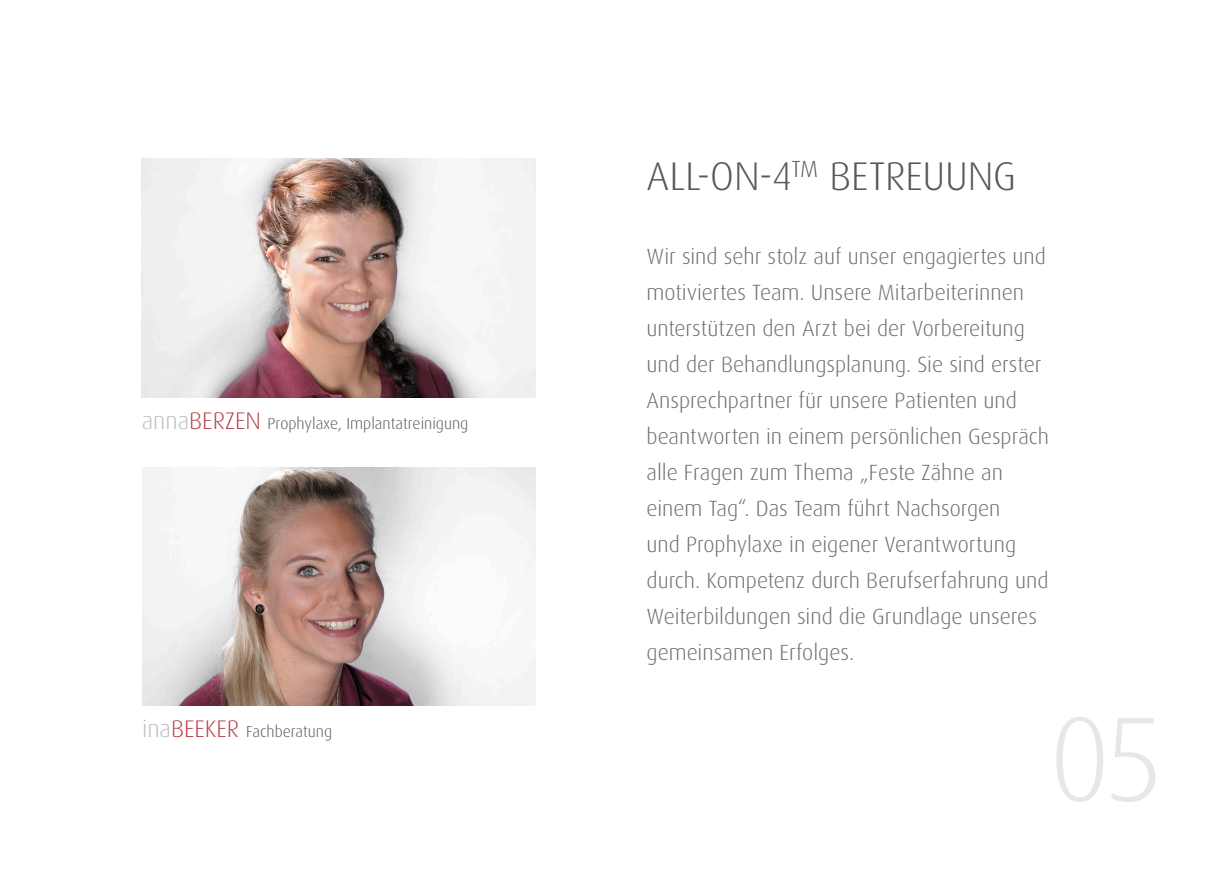
<style>
.page{position:relative;width:1208px;height:874px;background:#fff}
.page>*{position:absolute;margin:0;border:0;box-sizing:border-box;transform-origin:0 0}
.t1{font:300 120px "Dax";color:#e6e7e9}
.t2{font:300 40px "Dax";letter-spacing:-.005em;color:#57585a}
.t3{font:300 22px/36px "Dax";color:#6c6d70}
.t4{font:300 16px "Dax";color:#57585a}
.s1{font-size:24px;color:#bcbdc0}
.s2{font-size:24px;color:#b8434c}
</style>
<div class="page">
<img style="left:142px;top:159px;width:394px;height:238px">
<img style="left:142px;top:467px;width:394px;height:238px">
<p class="t4" style="left:142px;top:414px;width:328px"><span class="s1">anna</span><span class="s2">BERZEN</span> Prophylaxe, Implantatreinigung</p>
<p class="t4" style="left:142px;top:722px;width:192px"><span class="s1">ina</span><span class="s2">BEEKER</span> Fachberatung</p>
<h2 class="t2" style="left:646px;top:154px;width:371px">ALL-ON-4<sup>TM</sup> BETREUUNG</h2>
<p class="t3" style="left:646px;top:238px;width:404px">Wir sind sehr stolz auf unser engagiertes und motiviertes Team. Unsere Mitarbeiterinnen unterstützen den Arzt bei der Vorbereitung und der Behandlungsplanung. Sie sind erster Ansprechpartner für unsere Patienten und beantworten in einem persönlichen Gespräch alle Fragen zum Thema „Feste Zähne an einem Tag“. Das Team führt Nachsorgen<br>und Prophylaxe in eigener Verantwortung durch. Kompetenz durch Berufserfahrung und Weiterbildungen sind die Grundlage unseres gemeinsamen Erfolges.</p>
<h1 class="t1" style="left:1049px;top:693px;width:117px">05</h1>
</div>
